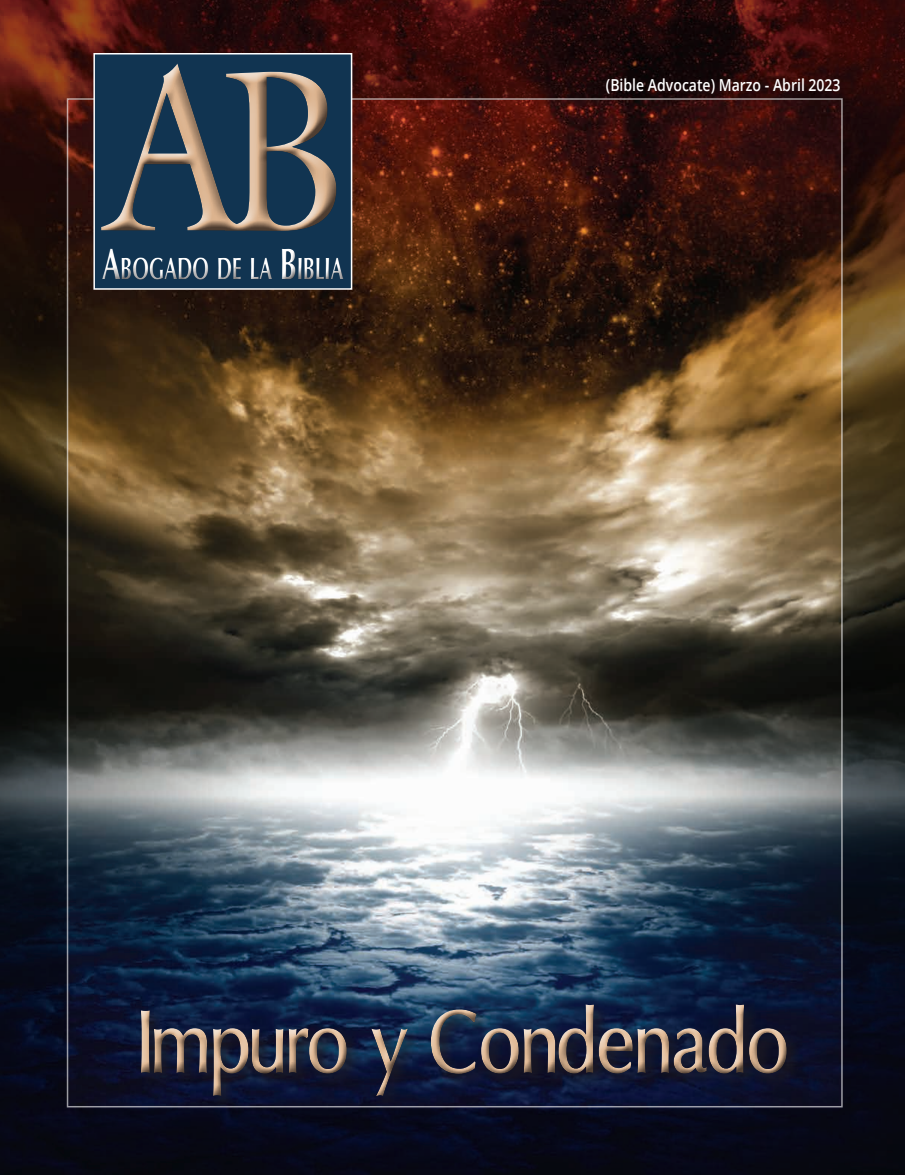
<style>
.page{position:relative;width:905px;height:1175px;background:#fff}
.page>*{position:absolute;margin:0;border:0;box-sizing:border-box;transform-origin:0 0}
.t1{font:232.5px "Galliard Pro";color:#dcb38e;scale:.85 1}
.t2{font:700 90px "Oregon LDO Demi";color:#e2bb97;scale:.85 1}
.t3{font:700 45px "Optimum";color:#fff;scale:.64 1}
.t4{font:700 31.5px "Optimum";letter-spacing:-.015em;color:#fff;scale:.64 1}
.t5{font:600 16.5px "Open Sans";color:#fff;scale:.85 1}
.s1{font-size:45px}
</style>
<div class="page">
<img style="left:0;top:0;width:904px;height:1174px">
<div style="left:137px;top:1000px;width:665px;height:111px;background:#231f20;opacity:.75"></div>
<div style="left:130px;top:993px;width:661px;height:110px;background:#fff;opacity:.75"></div>
<div style="left:132px;top:997px;width:665px;height:110px;background:#231f20;opacity:.75"></div>
<div style="left:93px;top:242px;width:261px;height:48px;background:#231f20;opacity:.75"></div>
<div style="left:90px;top:53px;width:250px;height:185px;background:#fff;opacity:.75"></div>
<div style="left:92px;top:58px;width:255px;height:184px;background:#231f20;opacity:.75"></div>
<h1 class="t1" style="left:106px;top:-2px;width:287px">AB</h1>
<h3 class="t4" style="left:120px;top:250px;width:350px">BOGADO DE LA <span class="s1">B</span> IBLIA</h3>
<h3 class="t3" style="left:102px;top:237px;width:31px">A</h3>
<p class="t5" style="left:606px;top:76px;width:277px">(Bible Advocate) Marzo - Abril 2023</p>
<h2 class="t2" style="left:138px;top:990px;width:766px">Impuro y Condenado</h2>
</div>
